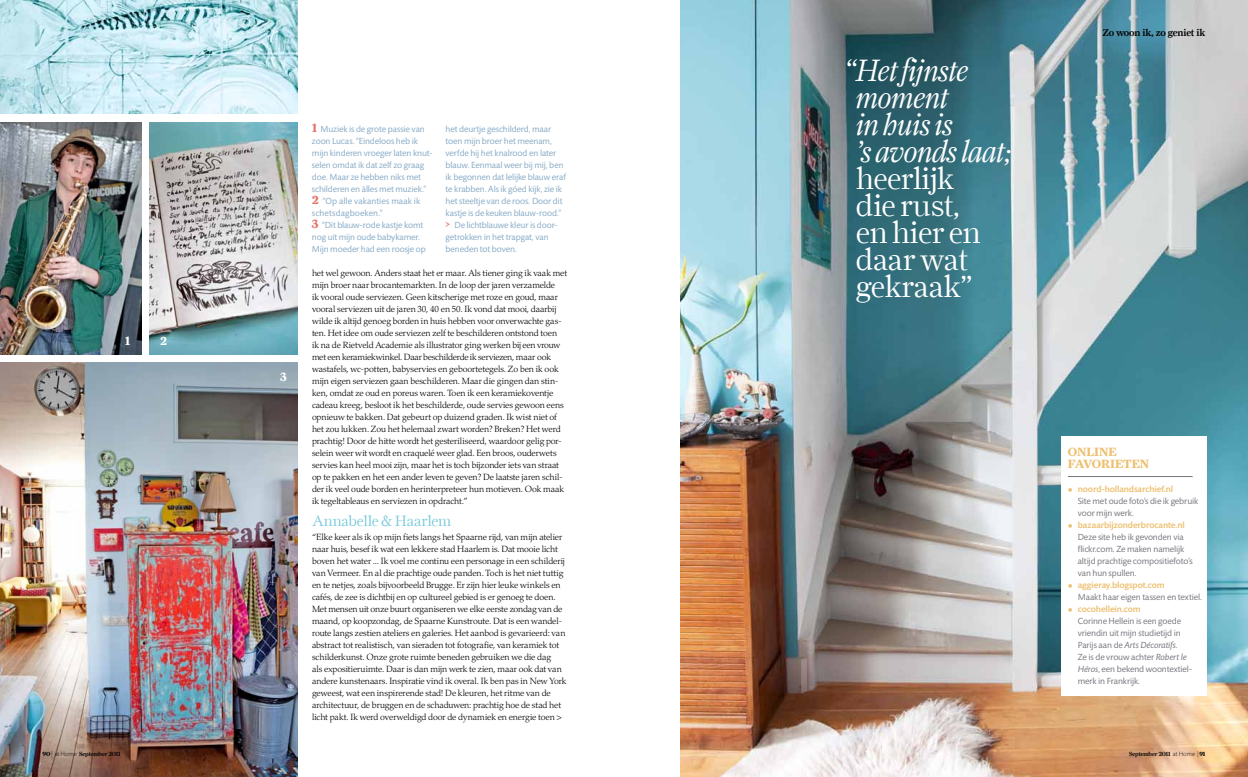
<style>
.page{position:relative;width:1248px;height:777px;background:#fff}
.page>*{position:absolute;margin:0;border:0;box-sizing:border-box;transform-origin:0 0}
.t1{font:300 31px/27px "Farnham Display";letter-spacing:-.025em;color:#fff}
.t2{font:italic 300 31px/27px "Farnham Display";letter-spacing:-.025em;color:#fff}
.t3{font:300 15px "Farnham Display";letter-spacing:-.015em;color:#76c9da}
.t4{font:700 12px/12px "Farnham Display";letter-spacing:.005em;color:#edbf6e}
.t5{font:700 12px "Farnham Display";color:#fff}
.t6{font:500 10px "Farnham Display";letter-spacing:-.02em;color:#000}
.t7{font:300 9px/12px "Palatino LT Std";letter-spacing:-.01em;color:#000}
.t8{font:9px/12px "Mundo Sans Std";letter-spacing:-.01em;color:#85a9c5}
.t9{font:9px/12px "Mundo Sans Std";letter-spacing:-.015em;color:#76757d}
.t10{font:500 6px "Farnham Display";letter-spacing:-.02em;color:#000}
.s1{font-family:"Farnham Display";font-weight:700;font-size:12px;color:#e47267}
.s2{font-size:18px;color:#edbf6e}
.s3{font-weight:500;color:#edbf6e}
.s4{font-style:italic}
.s5{font-weight:700}
.s6{font-family:"Mundo Sans Std";font-weight:300}
.s7{font-family:"Mundo Sans Std";font-weight:300;font-size:6.5px}
</style>
<div class="page">
<img style="left:680px;top:0;width:567px;height:777px">
<img style="left:0;top:122px;width:142px;height:233px">
<img style="left:150px;top:122px;width:148px;height:233px">
<img style="left:0;top:362px;width:298px;height:415px">
<img style="left:0;top:0;width:297px;height:114px">
<div style="left:1060px;top:437px;width:146px;height:259px;background:#fff"></div>
<hr style="left:1067px;top:476px;width:125px;height:1px;background:#76757d">
<h3 class="t5" style="left:125px;top:334px;width:7px">1</h3>
<h3 class="t5" style="left:160px;top:334px;width:8px">2</h3>
<h3 class="t5" style="left:280px;top:370px;width:8px">3</h3>
<p class="t8" style="left:312px;top:123px;width:122px"><span class="s1">1</span> Muziek is de grote passie van zoon Lucas. “Eindeloos heb ik mijn kinderen vroeger laten knut&shy;selen omdat ik dat zelf zo graag doe. Maar ze hebben niks met schilderen en àlles met muziek.”<br><span class="s1">2</span> “Op alle vakanties maak ik schetsdagboeken.”<br><span class="s1">3</span> “Dit blauw-rode kastje komt nog uit mijn oude babykamer.<br>Mijn moeder had een roosje op</p>
<p class="t8" style="left:445px;top:123px;width:122px">het deurtje geschilderd, maar toen mijn broer het meenam, verfde hij het knalrood en later blauw. Eenmaal weer bij mij, ben ik begonnen dat lelijke blauw eraf te krabben. Als ik góed kijk, zie ik het steeltje van de roos. Door dit kastje is de keuken blauw-rood.” <span class="s1">&gt;</span> De lichtblauwe kleur is door&shy;getrokken in het trapgat, van beneden tot boven.</p>
<p class="t7" style="left:312px;top:267px;width:257px">het wel gewoon. Anders staat het er maar. Als tiener ging ik vaak met mijn broer naar brocantemarkten. In de loop der jaren verzamelde<br>ik vooral oude serviezen. Geen kitscherige met roze en goud, maar vooral serviezen uit de jaren 30, 40 en 50. Ik vond dat mooi, daarbij wilde ik altijd genoeg borden in huis hebben voor onverwachte gas&shy;ten. Het idee om oude serviezen zelf te beschilderen ontstond toen<br>ik na de Rietveld Academie als illustrator ging werken bij een vrouw met een keramiekwinkel. Daar beschilderde ik serviezen, maar ook wastafels, wc-potten, babyservies en geboortetegels. Zo ben ik ook mijn eigen serviezen gaan beschilderen. Maar die gingen dan stin&shy;ken, omdat ze oud en poreus waren. Toen ik een keramiekoventje cadeau kreeg, besloot ik het beschilderde, oude servies gewoon eens opnieuw te bakken. Dat gebeurt op duizend graden. Ik wist niet of het zou lukken. Zou het helemaal zwart worden? Breken? Het werd prachtig! Door de hitte wordt het gesteriliseerd, waardoor gelig por&shy;selein weer wit wordt en craquelé weer glad. Een broos, ouderwets servies kan heel mooi zijn, maar het is toch bijzonder iets van straat op te pakken en het een ander leven te geven? De laatste jaren schil&shy;der ik veel oude borden en herinterpreteer hun motieven. Ook maak ik tegeltableaus en serviezen in opdracht.”</p>
<h2 class="t3" style="left:312px;top:512px;width:141px">Annabelle &amp; Haarlem</h2>
<p class="t7" style="left:312px;top:531px;width:256px">“Elke keer als ik op mijn fiets langs het Spaarne rijd, van mijn atelier naar huis, besef ik wat een lekkere stad Haarlem is. Dat mooie licht boven het water ... Ik voel me continu een personage in een schilderij van Vermeer. En al die prachtige oude panden. Toch is het niet tuttig en te netjes, zoals bijvoorbeeld Brugge. Er zijn hier leuke winkels en cafés, de zee is dichtbij en op cultureel gebied is er genoeg te doen.<br>Met mensen uit onze buurt organiseren we elke eerste zondag van de maand, op koopzondag, de Spaarne Kunstroute. Dat is een wandel&shy;route langs zestien ateliers en galeries. Het aanbod is gevarieerd: van abstract tot realistisch, van sieraden tot fotografie, van keramiek tot schilderkunst. Onze grote ruimte beneden gebruiken we die dag<br>als expositieruimte. Daar is dan mijn werk te zien, maar ook dat van andere kunstenaars. Inspiratie vind ik overal. Ik ben pas in New York geweest, wat een inspirerende stad! De kleuren, het ritme van de architectuur, de bruggen en de schaduwen: prachtig hoe de stad het licht pakt. Ik werd overweldigd door de dynamiek en energie toen &gt;</p>
<h1 class="t2" style="left:855px;top:57px;width:158px;text-indent:-12px">“Het fijnste moment<br>in huis is<br>’s avonds laat;</h1>
<h1 class="t1" style="left:855px;top:165px;width:126px">heerlijk die rust, en hier en daar wat gekraak”</h1>
<p class="t6" style="left:1102px;top:27px;width:104px">Zo woon ik, zo geniet ik</p>
<h3 class="t4" style="left:1067px;top:446px;width:83px">ONLINE<br>FAVORIETEN</h3>
<p class="t9" style="left:1077px;top:483px;width:122px;text-indent:-10px"><span class="s2">•</span> <span class="s3">noord-hollandsarchief.nl<br></span>Site met oude foto’s die ik gebruik voor mijn werk.</p>
<p class="t9" style="left:1077px;top:519px;width:117px;text-indent:-10px"><span class="s2">•</span> <span class="s3">bazaarbijzonderbrocante.nl<br></span>Deze site heb ik gevonden via flickr.com. Ze maken namelijk altijd prachtige compositiefoto’s van hun spullen.</p>
<p class="t9" style="left:1077px;top:579px;width:126px;text-indent:-10px"><span class="s2">•</span> <span class="s3">aggieray.blogspot.com<br></span>Maakt haar eigen tassen en textiel.</p>
<p class="t9" style="left:1077px;top:603px;width:116px;text-indent:-10px"><span class="s2">•</span> <span class="s3">cocohellein.com<br></span>Corinne Hellein is een goede vriendin uit mijn studietijd in<br>Parijs aan de <span class="s4">Arts Décoratifs</span>.<br>Ze is de vrouw achter <span class="s4">Robert le<br>Héros</span>, een bekend woontextiel&shy;merk in Frankrijk.</p>
<p class="t10" style="left:43px;top:750px;width:80px"><span class="s5">90</span> <span class="s6">|</span> <span class="s7">at Home</span> September 2011</p>
<p class="t10" style="left:1128px;top:750px;width:78px">September 2011 <span class="s7">at Home</span> <span class="s6">|</span> <span class="s5">91</span></p>
</div>
